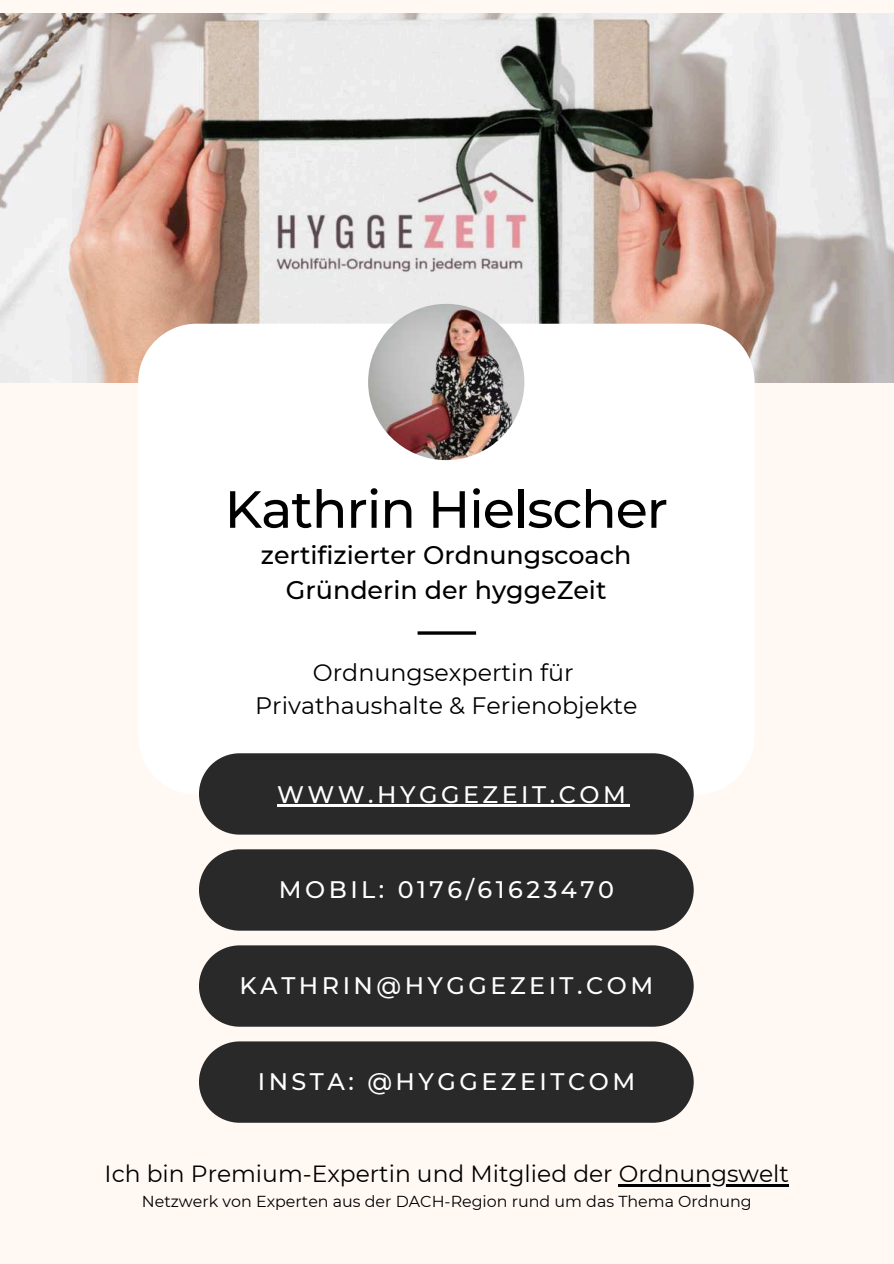
<style>
.page{position:relative;width:894px;height:1264px;background:#fff}
.page>*{position:absolute;margin:0;border:0;box-sizing:border-box;transform-origin:0 0}
.t1{font:500 52.2px "Montserrat";letter-spacing:-.02em;color:#000}
.t2{font:500 25.35px/34.8px "Montserrat";color:#000;text-align:center}
.t3{font:500 23.85px "Montserrat";letter-spacing:.145em;color:#fff}
.t4{font:23.7px/32.8px "Montserrat";color:#000;text-align:center}
.t5{font:23.4px "Montserrat";color:#000}
.t6{font:15.9px "Montserrat";color:#000}
</style>
<div class="page">
<div style="left:0;top:0;width:893px;height:1263px;background:#fff8f3"></div>
<img style="left:0;top:13px;width:893px;height:369px">
<div style="left:138px;top:324px;width:616px;height:470px;background:#fff"></div>
<img style="left:368px;top:304px;width:156px;height:156px;border-radius:50%">
<div style="left:199px;top:753px;width:494px;height:81px;background:#292929"></div>
<div style="left:199px;top:849px;width:494px;height:81px;background:#292929"></div>
<div style="left:199px;top:945px;width:494px;height:81px;background:#292929"></div>
<div style="left:199px;top:1041px;width:494px;height:81px;background:#292929"></div>
<hr style="left:417px;top:631px;width:59px;height:3px;background:#000">
<hr style="left:618px;top:1184px;width:170px;height:2px;background:#000">
<hr style="left:277px;top:804px;width:352px;height:2px;background:#fff">
<h1 class="t1" style="left:224px;top:473px;width:445px">Kathrin Hielscher</h1>
<p class="t2" style="left:261px;top:537px;width:372px">zertifizierter Ordnungscoach<br>Gründerin der hyggeZeit</p>
<p class="t4" style="left:255px;top:655px;width:383px">Ordnungsexpertin für<br>Privathaushalte &amp; Ferienobjekte</p>
<p class="t3" style="left:277px;top:777px;width:350px">WWW.HYGGEZEIT.COM</p>
<p class="t3" style="left:279px;top:873px;width:336px">MOBIL: 0176/61623470</p>
<p class="t3" style="left:239px;top:968px;width:415px">KATHRIN@HYGGEZEIT.COM</p>
<p class="t3" style="left:258px;top:1064px;width:379px">INSTA: @HYGGEZEITCOM</p>
<p class="t5" style="left:105px;top:1157px;width:685px">Ich bin Premium-Expertin und Mitglied der Ordnungswelt</p>
<p class="t6" style="left:142px;top:1190px;width:611px">Netzwerk von Experten aus der DACH-Region rund um das Thema Ordnung</p>
</div>
